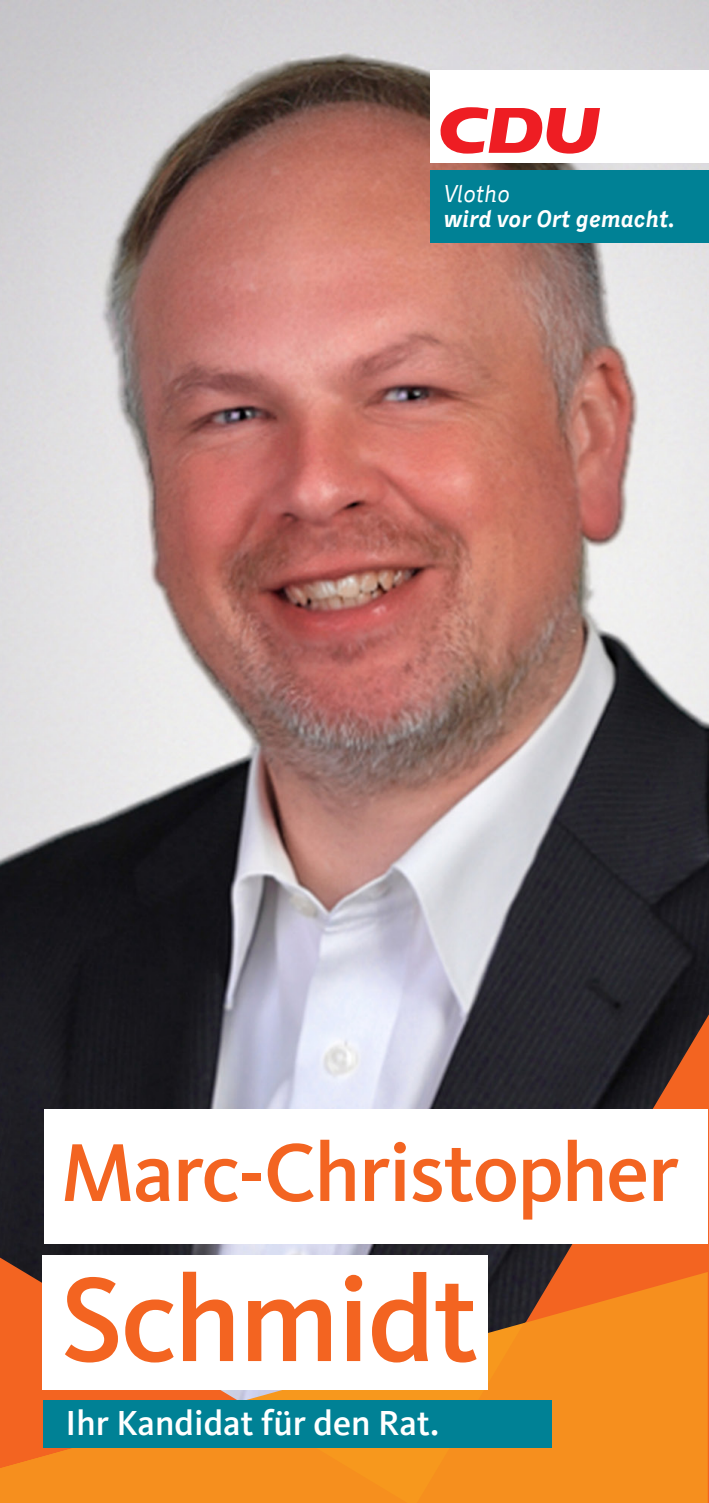
<style>
.page{position:relative;width:709px;height:1503px;background:#fff}
.page>*{position:absolute;margin:0;border:0;box-sizing:border-box;transform-origin:0 0}
.t1{font:500 124px "CDU Kievit Tab";letter-spacing:-.02em;color:#f36421}
.t2{font:500 85px "CDU Kievit Tab";letter-spacing:-.02em;color:#f36421}
.t3{font:500 35.75px "CDU Kievit Tab";color:#fff}
.t4{font:italic 700 24px "CDU Skopex";color:#fff}
.t5{font:italic 24px "CDU Skopex";color:#fff}
</style>
<div class="page">
<img style="left:0;top:0;width:709px;height:1257px">
<svg style="left:0;top:1271px;width:417px;height:231px;fill:#f36421"></svg>
<svg style="left:418px;top:1014px;width:291px;height:488px;fill:#27262a"></svg>
<svg style="left:417px;top:1271px;width:290px;height:231px;fill:#f68f1e"></svg>
<svg style="left:0;top:1401px;width:407px;height:101px"></svg>
<div style="left:43px;top:1400px;width:508px;height:48px;background:#008195"></div>
<div style="left:43px;top:1255px;width:445px;height:134px;background:#fff"></div>
<div style="left:430px;top:70px;width:279px;height:93px;background:#fff"></div>
<svg style="left:440px;top:107px;width:160px;height:47px"></svg>
<div style="left:430px;top:171px;width:279px;height:72px;background:#008195"></div>
<div style="left:44px;top:1109px;width:663px;height:135px;background:#fff"></div>
<p class="t5" style="left:444px;top:180px;width:68px">Vlotho</p>
<p class="t4" style="left:444px;top:205px;width:233px">wird vor Ort gemacht.</p>
<p class="t2" style="left:61px;top:1123px;width:620px">Marc-Christopher</p>
<p class="t1" style="left:60px;top:1248px;width:420px">Schmidt</p>
<p class="t3" style="left:66px;top:1402px;width:375px">Ihr Kandidat für den Rat.</p>
</div>
